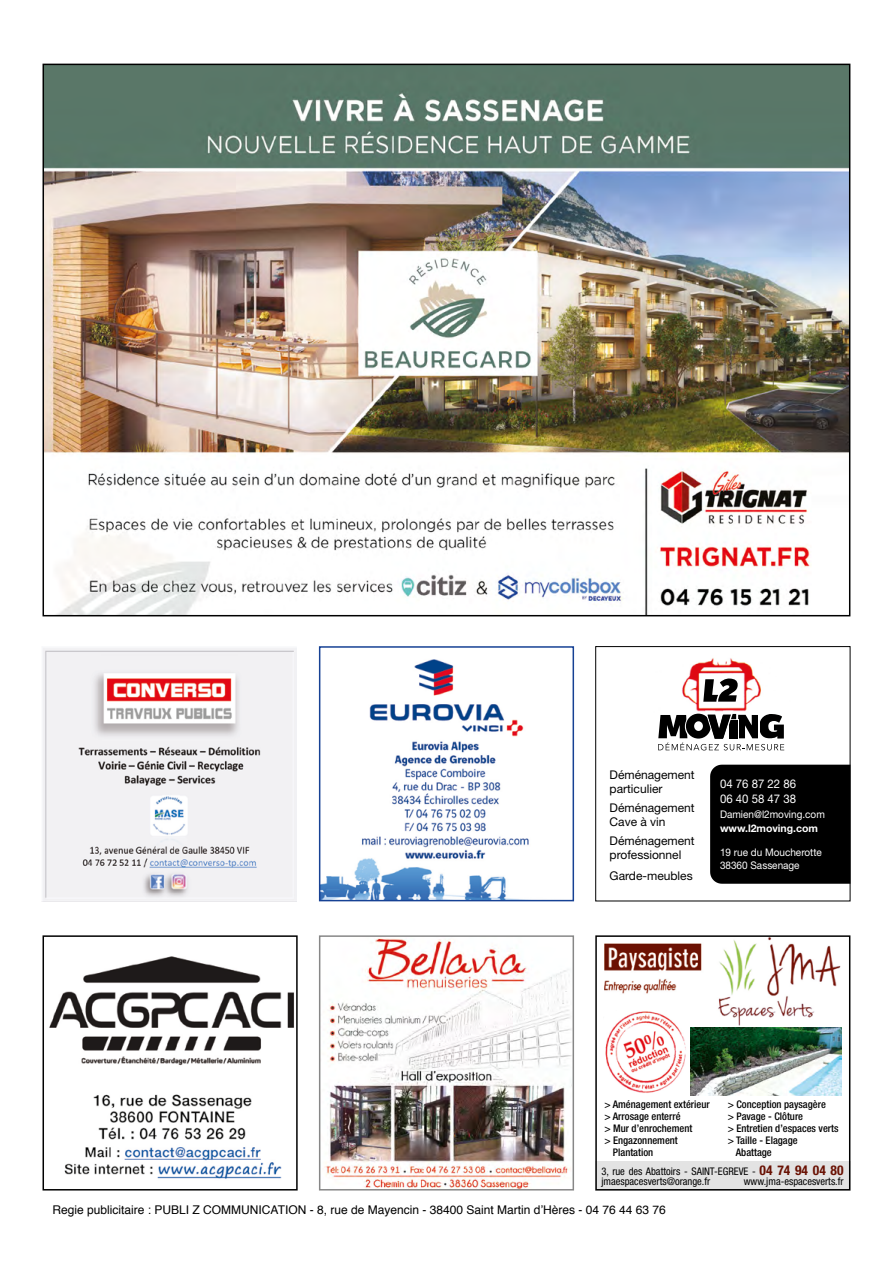
<style>
.page{position:relative;width:893px;height:1263px;background:#fff}
.page>*{position:absolute;margin:0;border:0;box-sizing:border-box;transform-origin:0 0}
.t1{font:12px "Helvetica";color:#000}
.t2{font:12px/13.5px "Helvetica Neue";color:#000}
.t3{font:12px/15px "Helvetica Neue";color:#fff;scale:.95 1}
.t4{font:500 condensed 10.5px "Helvetica Neue";color:#000}
.t5{font:condensed 10.5px/18.3px "Helvetica Neue";color:#000}
.t6{font:10.5px/13.5px "Helvetica Neue";color:#fff;scale:.95 1}
.t7{font:700 10.5px "Helvetica Neue";color:#fff}
.s1{font-weight:500}
.s2{font-weight:700;font-size:13.5px;color:#691103}
</style>
<div class="page">
<img style="left:324px;top:938px;width:247px;height:249px">
<div style="left:319px;top:935px;width:255px;height:255px;border:2px solid #878787"></div>
<img style="left:46px;top:67px;width:801px;height:546px">
<div style="left:595px;top:1161px;width:255px;height:29px;background:#e3e3e3"></div>
<div style="left:595px;top:935px;width:255px;height:255px;border:2px solid #000"></div>
<img style="left:602px;top:937px;width:241px;height:88px">
<img style="left:691px;top:1027px;width:151px;height:69px">
<img style="left:603px;top:1010px;width:84px;height:83px">
<img style="left:42px;top:648px;width:255px;height:254px">
<img style="left:322px;top:659px;width:207px;height:239px">
<div style="left:319px;top:646px;width:255px;height:255px;border:2px solid #164194"></div>
<div style="left:595px;top:646px;width:255px;height:255px;border:1px solid #000"></div>
<img style="left:682px;top:658px;width:79px;height:52px">
<div style="left:701px;top:676px;width:40px;height:27px;background:#fff"></div>
<svg style="left:703px;top:678px;width:35px;height:24px"></svg>
<svg style="left:658px;top:710px;width:126px;height:40px"></svg>
<div style="left:710px;top:765px;width:140px;height:119px;background:#000"></div>
<img style="left:49px;top:956px;width:245px;height:223px">
<div style="left:43px;top:935px;width:255px;height:255px;border:2px solid #000"></div>
<p class="t2" style="left:610px;top:768px;width:87px">Déménagement particulier</p>
<p class="t2" style="left:610px;top:801px;width:87px">Déménagement<br>Cave à vin</p>
<p class="t2" style="left:610px;top:834px;width:87px">Déménagement professionnel</p>
<p class="t2" style="left:610px;top:869px;width:85px">Garde-meubles</p>
<p class="t3" style="left:720px;top:776px;width:82px">04 76 87 22 86<br>06 40 58 47 38</p>
<p class="t6" style="left:720px;top:807px;width:112px">Damien@l2moving.com</p>
<p class="t7" style="left:720px;top:821px;width:100px">www.l2moving.com</p>
<p class="t6" style="left:720px;top:845px;width:109px">19 rue du Moucherotte<br>38360 Sassenage</p>
<p class="t4" style="left:604px;top:1098px;width:107px">&gt; Aménagement extérieur</p>
<p class="t4" style="left:728px;top:1098px;width:100px">&gt; Conception paysagère</p>
<p class="t4" style="left:604px;top:1110px;width:78px">&gt; Arrosage enterré</p>
<p class="t4" style="left:728px;top:1110px;width:77px">&gt; Pavage - Clôture</p>
<p class="t4" style="left:604px;top:1122px;width:90px">&gt; Mur d’enrochement</p>
<p class="t4" style="left:728px;top:1122px;width:112px">&gt; Entretien d’espaces verts</p>
<p class="t4" style="left:604px;top:1134px;width:75px">&gt; Engazonnement</p>
<p class="t4" style="left:728px;top:1134px;width:72px">&gt; Taille - Elagage</p>
<p class="t4" style="left:613px;top:1146px;width:42px">Plantation</p>
<p class="t5" style="left:601px;top:1143px;width:244px;text-indent:134px"><span class="s1">Abattage<br></span>3, rue des Abattoirs - SAINT-EGREVE - <span class="s2">04 74 94 04 80</span></p>
<p class="t5" style="left:601px;top:1172px;width:110px">jmaespacesverts@orange.fr</p>
<p class="t5" style="left:744px;top:1172px;width:101px">www.jma-espacesverts.fr</p>
<p class="t1" style="left:53px;top:1199px;width:615px">Régie publicitaire : PUBLI Z COMMUNICATION - 8, rue de Mayencin - 38400 Saint Martin d’Hères - 04 76 44 63 76</p>
</div>
